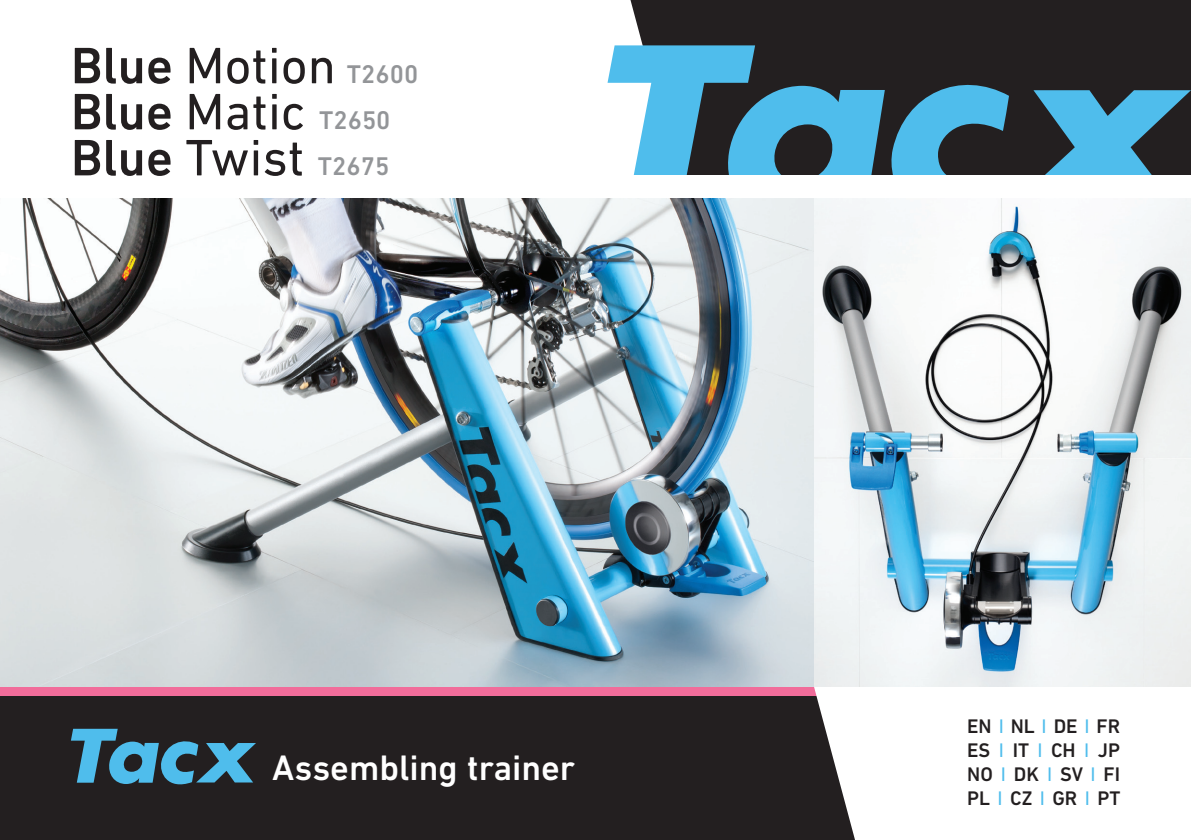
<style>
.page{position:relative;width:1191px;height:840px;background:#fff}
.page>*{position:absolute;margin:0;border:0;box-sizing:border-box;transform-origin:0 0}
.t1{font:52px/46px "DIN Next W1 G";color:#231f20}
.t2{font:500 36px "DIN Next W1 G";color:#fff}
.t3{font:500 20px/24px "DIN Next W1 G";color:#231f20;text-align:justify}
.s1{font-weight:500}
.s2{font-weight:500;font-size:26px;color:#939598}
.s3{font-weight:400;color:#4fbdec}
</style>
<div class="page">
<div style="left:630px;top:0;width:561px;height:45px;background:#231f20"></div>
<svg style="left:607px;top:45px;width:584px;height:130px;background:#406e83"></svg>
<div style="left:0;top:690px;width:1191px;height:149px;background:#231f20"></div>
<svg style="left:71px;top:728px;width:185px;height:57px"></svg>
<div style="left:0;top:686px;width:1191px;height:8px;background:#f16c9a"></div>
<svg style="left:752px;top:686px;width:439px;height:153px;fill:#fff"></svg>
<img style="left:814px;top:198px;width:377px;height:488px">
<img style="left:0;top:198px;width:814px;height:488px">
<h1 class="t1" style="left:71px;top:42px;width:349px"><span class="s1">Blue</span> Motion <span class="s2">T2600<br></span><span class="s1">Blue</span> Matic <span class="s2">T2650<br></span><span class="s1">Blue</span> Twist <span class="s2">T2675</span></h1>
<h2 class="t2" style="left:272px;top:746px;width:304px">Assembling trainer</h2>
<p class="t3" style="left:967px;top:713px;width:155px">EN <span class="s3">I</span> NL <span class="s3">I</span> DE <span class="s3">I</span> FR ES <span class="s3">I</span> IT <span class="s3">I</span> CH <span class="s3">I</span> JP NO <span class="s3">I</span> DK <span class="s3">I</span> SV <span class="s3">I</span> FI PL <span class="s3">I</span> CZ <span class="s3">I</span> GR <span class="s3">I</span> PT</p>
</div>
